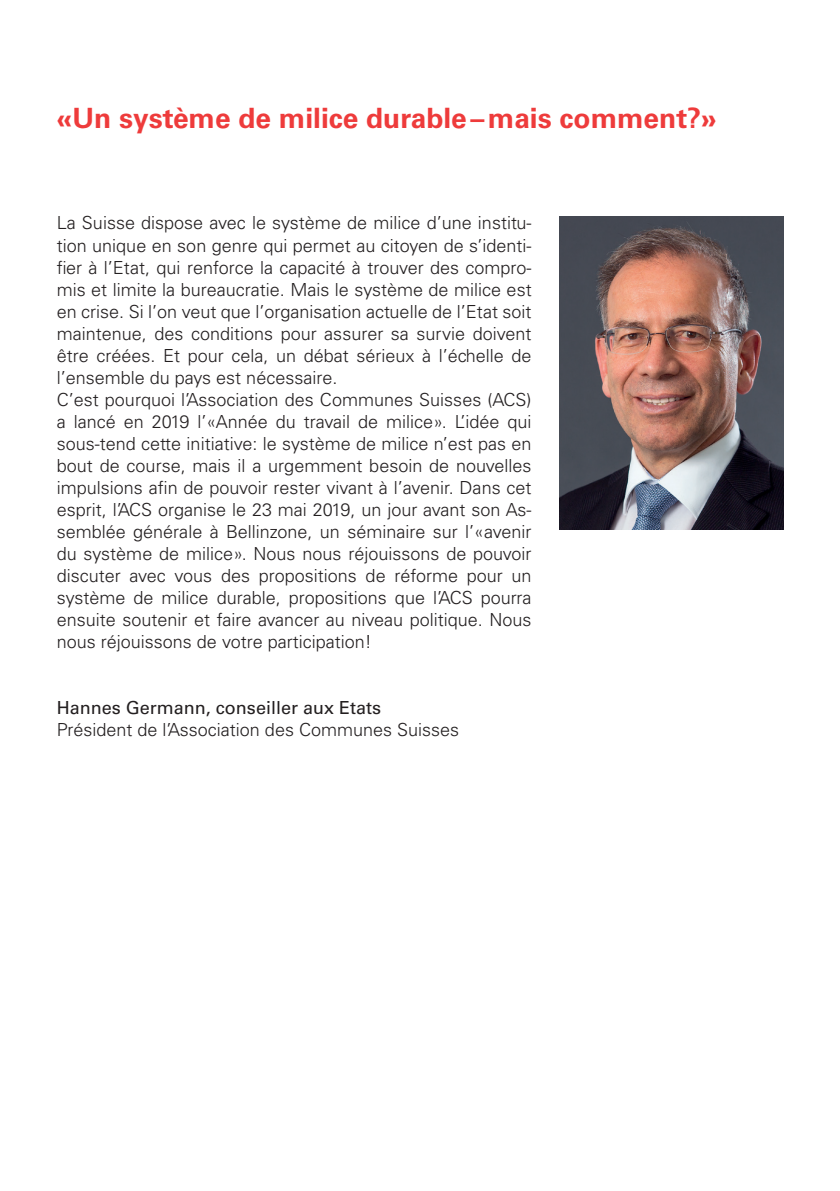
<style>
.page{position:relative;width:840px;height:1191px;background:#fff}
.page>*{position:absolute;margin:0;border:0;box-sizing:border-box;transform-origin:0 0}
.t1{font:700 28px "Univers LT Std";color:#ee3b3b}
.t2{font:300 18px/22px "Univers LT Std";color:#231f20;text-align:justify}
.t3{font:18px "Univers LT Std";color:#231f20}
</style>
<div class="page">
<img style="left:559px;top:216px;width:223px;height:314px">
<p class="t1" style="left:57px;top:102px;width:661px">«Un système de milice durable–mais comment?»</p>
<p class="t2" style="left:57px;top:212px;width:476px">La Suisse dispose avec le système de milice d’une institu&shy;tion unique en son genre qui permet au citoyen de s’identi&shy;fier à l’Etat, qui renforce la capacité à trouver des compro&shy;mis et limite la bureaucratie. Mais le système de milice est en crise. Si l’on veut que l’organisation actuelle de l’Etat soit maintenue, des conditions pour assurer sa survie doivent être créées. Et pour cela, un débat sérieux à l’échelle de l’ensemble du pays est nécessaire.</p>
<p class="t2" style="left:57px;top:388px;width:476px">C’est pourquoi l’Association des Communes Suisses (ACS) a lancé en 2019 l’«Année du travail de milice». L’idée qui sous-tend cette initiative: le système de milice n’est pas en bout de course, mais il a urgemment besoin de nouvelles impulsions afin de pouvoir rester vivant à l’avenir. Dans cet esprit, l’ACS organise le 23 mai 2019, un jour avant son As&shy;semblée générale à Bellinzone, un séminaire sur l’«avenir du système de milice». Nous nous réjouissons de pouvoir discuter avec vous des propositions de réforme pour un système de milice durable, propositions que l’ACS pourra ensuite soutenir et faire avancer au niveau politique. Nous nous réjouissons de votre participation!</p>
<p class="t3" style="left:57px;top:696px;width:326px">Hannes Germann, conseiller aux Etats</p>
<p class="t2" style="left:57px;top:718px;width:404px">Président de l’Association des Communes Suisses</p>
</div>
